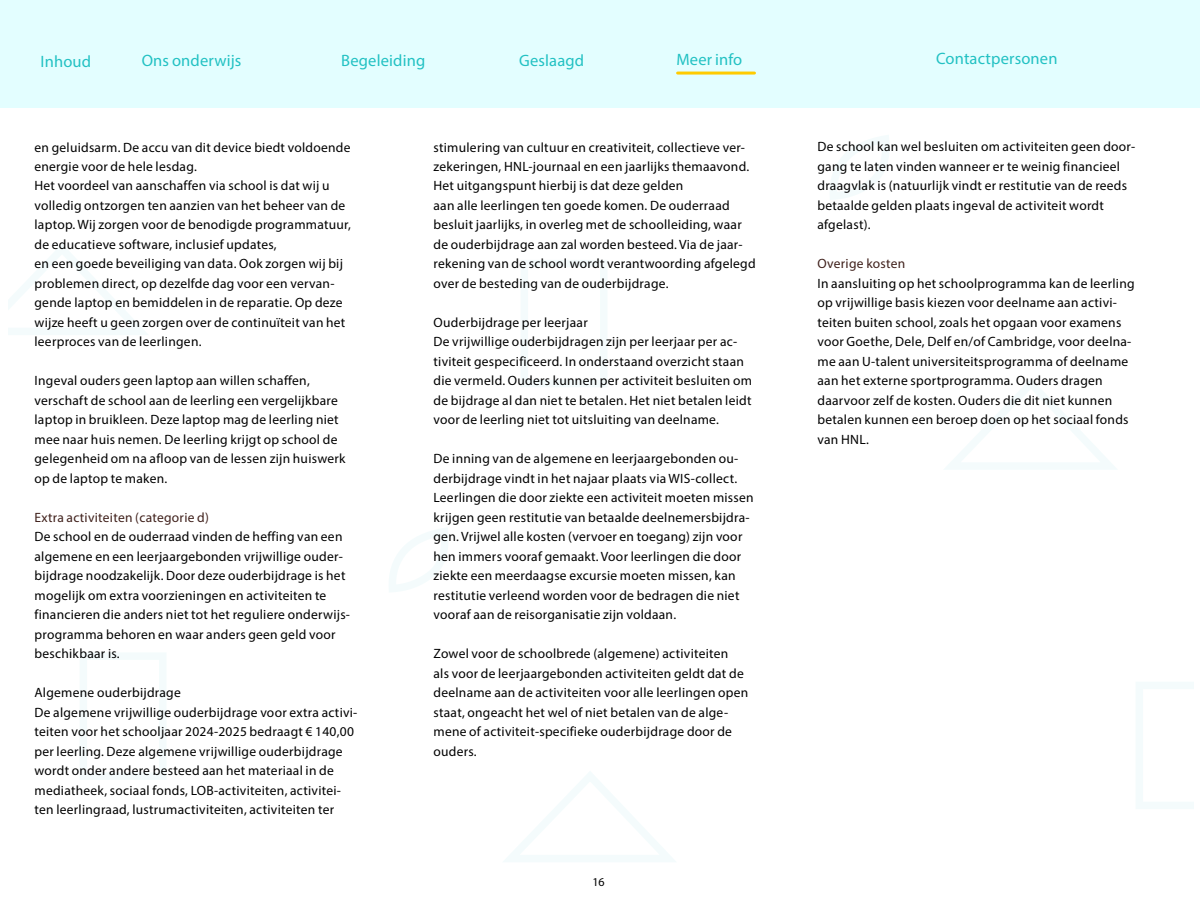
<style>
.page{position:relative;width:1200px;height:900px;background:#fff}
.page>*{position:absolute;margin:0;border:0;box-sizing:border-box;transform-origin:0 0}
.t1{font:16.5px "Myriad Pro";letter-spacing:.01em;color:#22c1c3}
.t2{font:13.5px/19.5px "Myriad Pro";letter-spacing:.02em;color:#000}
.t3{font:13.5px "Myriad Pro";letter-spacing:.02em;color:#40211c}
.t4{font:12px "Myriad Pro";color:#000}
</style>
<div class="page">
<svg style="left:503px;top:772px;width:173px;height:90px"></svg>
<svg style="left:389px;top:528px;width:59px;height:64px"></svg>
<svg style="left:8px;top:245px;width:140px;height:90px"></svg>
<svg style="left:945px;top:379px;width:171px;height:90px"></svg>
<svg style="left:830px;top:135px;width:59px;height:65px"></svg>
<svg style="left:1136px;top:682px;width:58px;height:127px"></svg>
<div style="left:0;top:0;width:1200px;height:108px;background:#e3feff"></div>
<hr style="left:678px;top:72px;width:77px;height:3px;background:#ffcb00">
<p class="t1" style="left:40px;top:51px;width:52px">Inhoud</p>
<p class="t1" style="left:142px;top:50px;width:101px">Ons onderwijs</p>
<p class="t1" style="left:341px;top:50px;width:85px">Begeleiding</p>
<p class="t1" style="left:519px;top:50px;width:67px">Geslaagd</p>
<p class="t1" style="left:676px;top:49px;width:67px">Meer info</p>
<p class="t2" style="left:34px;top:137px;width:318px">en geluidsarm. De accu van dit device biedt voldoende energie voor de hele lesdag.<br>Het voordeel van aanschaffen via school is dat wij u volledig ontzorgen ten aanzien van het beheer van de laptop. Wij zorgen voor de benodigde programmatuur, de educatieve software, inclusief updates,<br>en een goede beveiliging van data. Ook zorgen wij bij problemen direct, op dezelfde dag voor een vervan&shy;gende laptop en bemiddelen in de reparatie. Op deze wijze heeft u geen zorgen over de continuïteit van het leerproces van de leerlingen.</p>
<p class="t2" style="left:34px;top:371px;width:313px">Ingeval ouders geen laptop aan willen schaffen, verschaft de school aan de leerling een vergelijkbare laptop in bruikleen. Deze laptop mag de leerling niet mee naar huis nemen. De leerling krijgt op school de gelegenheid om na afloop van de lessen zijn huiswerk op de laptop te maken.</p>
<p class="t3" style="left:34px;top:509px;width:176px">Extra activiteiten (categorie d)</p>
<p class="t2" style="left:34px;top:527px;width:317px">De school en de ouderraad vinden de heffing van een algemene en een leerjaargebonden vrijwillige ouder&shy;bijdrage noodzakelijk. Door deze ouderbijdrage is het mogelijk om extra voorzieningen en activiteiten te financieren die anders niet tot het reguliere onderwijs&shy;programma behoren en waar anders geen geld voor beschikbaar is.</p>
<p class="t2" style="left:34px;top:683px;width:324px">Algemene ouderbijdrage<br>De algemene vrijwillige ouderbijdrage voor extra activi&shy;teiten voor het schooljaar 2024-2025 bedraagt € 140,00 per leerling. Deze algemene vrijwillige ouderbijdrage wordt onder andere besteed aan het materiaal in de mediatheek, sociaal fonds, LOB-activiteiten, activitei&shy;ten leerlingraad, lustrumactiviteiten, activiteiten ter</p>
<p class="t2" style="left:434px;top:137px;width:324px">stimulering van cultuur en creativiteit, collectieve ver&shy;zekeringen, HNL-journaal en een jaarlijks themaavond.<br>Het uitgangspunt hierbij is dat deze gelden<br>aan alle leerlingen ten goede komen. De ouderraad besluit jaarlijks, in overleg met de schoolleiding, waar de ouderbijdrage aan zal worden besteed. Via de jaar&shy;rekening van de school wordt verantwoording afgelegd over de besteding van de ouderbijdrage.</p>
<p class="t2" style="left:434px;top:312px;width:320px">Ouderbijdrage per leerjaar<br>De vrijwillige ouderbijdragen zijn per leerjaar per ac&shy;tiviteit gespecificeerd. In onderstaand overzicht staan die vermeld. Ouders kunnen per activiteit besluiten om de bijdrage al dan niet te betalen. Het niet betalen leidt voor de leerling niet tot uitsluiting van deelname.</p>
<p class="t2" style="left:434px;top:449px;width:322px">De inning van de algemene en leerjaargebonden ou&shy;derbijdrage vindt in het najaar plaats via WIS-collect.<br>Leerlingen die door ziekte een activiteit moeten missen krijgen geen restitutie van betaalde deelnemersbijdra&shy;gen. Vrijwel alle kosten (vervoer en toegang) zijn voor hen immers vooraf gemaakt. Voor leerlingen die door ziekte een meerdaagse excursie moeten missen, kan restitutie verleend worden voor de bedragen die niet vooraf aan de reisorganisatie zijn voldaan.</p>
<p class="t2" style="left:434px;top:644px;width:316px">Zowel voor de schoolbrede (algemene) activiteiten<br>als voor de leerjaargebonden activiteiten geldt dat de deelname aan de activiteiten voor alle leerlingen open staat, ongeacht het wel of niet betalen van de alge&shy;mene of activiteit-specifieke ouderbijdrage door de ouders.</p>
<p class="t4" style="left:592px;top:875px;width:14px">16</p>
<p class="t1" style="left:936px;top:48px;width:123px">Contactpersonen</p>
<p class="t2" style="left:817px;top:137px;width:319px">De school kan wel besluiten om activiteiten geen door&shy;gang te laten vinden wanneer er te weinig financieel draagvlak is (natuurlijk vindt er restitutie van de reeds betaalde gelden plaats ingeval de activiteit wordt afgelast).</p>
<p class="t3" style="left:817px;top:255px;width:89px">Overige kosten</p>
<p class="t2" style="left:817px;top:273px;width:319px">In aansluiting op het schoolprogramma kan de leerling op vrijwillige basis kiezen voor deelname aan activi&shy;teiten buiten school, zoals het opgaan voor examens voor Goethe, Dele, Delf en/of Cambridge, voor deelna&shy;me aan U-talent universiteitsprogramma of deelname aan het externe sportprogramma. Ouders dragen daarvoor zelf de kosten. Ouders die dit niet kunnen betalen kunnen een beroep doen op het sociaal fonds van HNL.</p>
</div>
